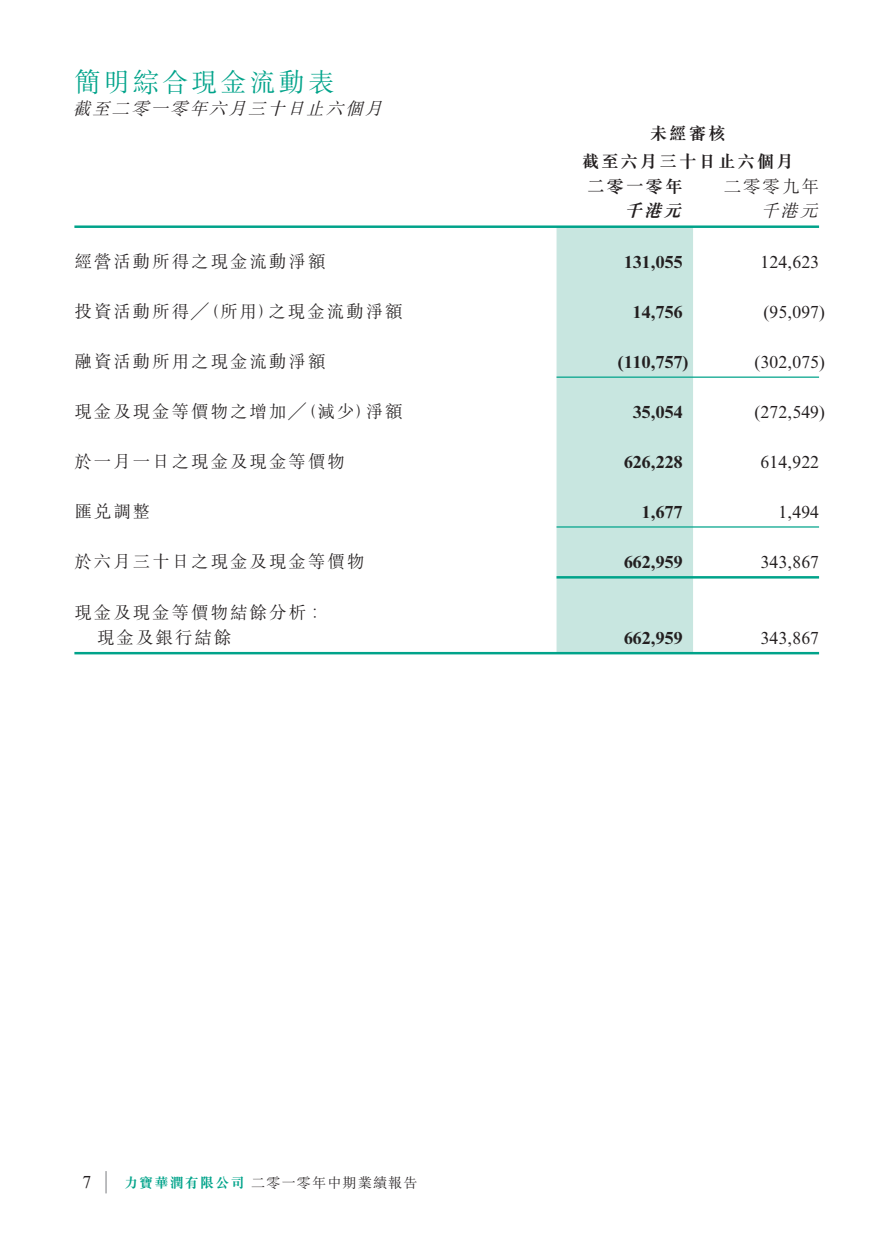
<style>
.page{position:relative;width:893px;height:1241px;background:#fff}
.page>*{position:absolute;margin:0;border:0;box-sizing:border-box;transform-origin:0 0}
.t1{font:26.25px "M Sung HK Light E Ten B5 H";letter-spacing:.11em;color:#00a38a}
.t2{font:17.5px/24.8px "M Sung HK Light E Ten B5 H";letter-spacing:.11em;color:#231f20}
.t3{font:17.5px "Times New Roman MT Std";letter-spacing:.01em;color:#231f20}
.t4{font:700 17.5px "Times New Roman MT Std";letter-spacing:.01em;color:#231f20}
.t5{font:17.5px/28px "M Sung HK Bold E Ten B5 H";letter-spacing:.11em;color:#231f20;text-align:center}
.t6{font:italic 17.5px "M Sung HK Light E Ten B5 H";color:#231f20}
.t7{font:italic 17.5px "M Sung HK Bold E Ten B5 H";color:#231f20}
.t8{font:14px "M Sung HK Light E Ten B5 H";letter-spacing:.085em;color:#231f20}
.s1{font-family:"M Sung HK Bold E Ten B5 H";color:#00a38a}
</style>
<div class="page">
<hr style="left:105px;top:1170px;width:2px;height:23px;background:#939598">
<div style="left:556px;top:228px;width:137px;height:423px;background:#c8e6e0"></div>
<hr style="left:74px;top:225px;width:745px;height:3px;background:#00a38a">
<hr style="left:556px;top:376px;width:263px;height:2px;background:#00a38a">
<hr style="left:556px;top:526px;width:263px;height:1px;background:#00a38a">
<hr style="left:556px;top:576px;width:263px;height:2px;background:#00a38a">
<hr style="left:74px;top:651px;width:745px;height:3px;background:#00a38a">
<h1 class="t1" style="left:74px;top:73px;width:261px">簡明綜合現金流動表</h1>
<p class="t6" style="left:73px;top:102px;width:316px">截至二零一零年六月三十日止六個月</p>
<p class="t5" style="left:582px;top:121px;width:214px">未經審核<br>截至六月三十日止六個月</p>
<p class="t5" style="left:587px;top:174px;width:97px">二零一零年</p>
<p class="t2" style="left:724px;top:176px;width:97px">二零零九年</p>
<p class="t7" style="left:624px;top:204px;width:63px">千港元</p>
<p class="t6" style="left:761px;top:204px;width:63px">千港元</p>
<p class="t2" style="left:74px;top:252px;width:253px">經營活動所得之現金流動淨額</p>
<p class="t4" style="left:624px;top:252px;width:60px">131,055</p>
<p class="t3" style="left:760px;top:256px;width:60px">124,623</p>
<p class="t2" style="left:74px;top:301px;width:330px">投資活動所得╱（所用）之現金流動淨額</p>
<p class="t4" style="left:633px;top:302px;width:51px">14,756</p>
<p class="t3" style="left:763px;top:305px;width:63px">(95,097)</p>
<p class="t2" style="left:74px;top:351px;width:253px">融資活動所用之現金流動淨額</p>
<p class="t4" style="left:618px;top:351px;width:72px">(110,757)</p>
<p class="t3" style="left:754px;top:355px;width:72px">(302,075)</p>
<p class="t2" style="left:74px;top:401px;width:330px">現金及現金等價物之增加╱（減少）淨額</p>
<p class="t4" style="left:633px;top:402px;width:51px">35,054</p>
<p class="t3" style="left:754px;top:405px;width:72px">(272,549)</p>
<p class="t2" style="left:74px;top:451px;width:272px">於一月一日之現金及現金等價物</p>
<p class="t4" style="left:624px;top:451px;width:60px">626,228</p>
<p class="t3" style="left:760px;top:455px;width:60px">614,922</p>
<p class="t2" style="left:74px;top:501px;width:77px">匯兌調整</p>
<p class="t4" style="left:642px;top:501px;width:42px">1,677</p>
<p class="t3" style="left:778px;top:505px;width:42px">1,494</p>
<p class="t2" style="left:74px;top:551px;width:292px">於六月三十日之現金及現金等價物</p>
<p class="t4" style="left:624px;top:551px;width:60px">662,959</p>
<p class="t3" style="left:760px;top:555px;width:60px">343,867</p>
<p class="t2" style="left:97px;top:602px;width:228px;text-indent:-23px">現金及現金等價物結餘分析︰現金及銀行結餘</p>
<p class="t4" style="left:624px;top:627px;width:60px">662,959</p>
<p class="t3" style="left:760px;top:631px;width:60px">343,867</p>
<p class="t3" style="left:83px;top:1175px;width:10px">7</p>
<p class="t8" style="left:124px;top:1177px;width:295px"><span class="s1">力寶華潤有限公司</span>二零一零年中期業績報告</p>
</div>
